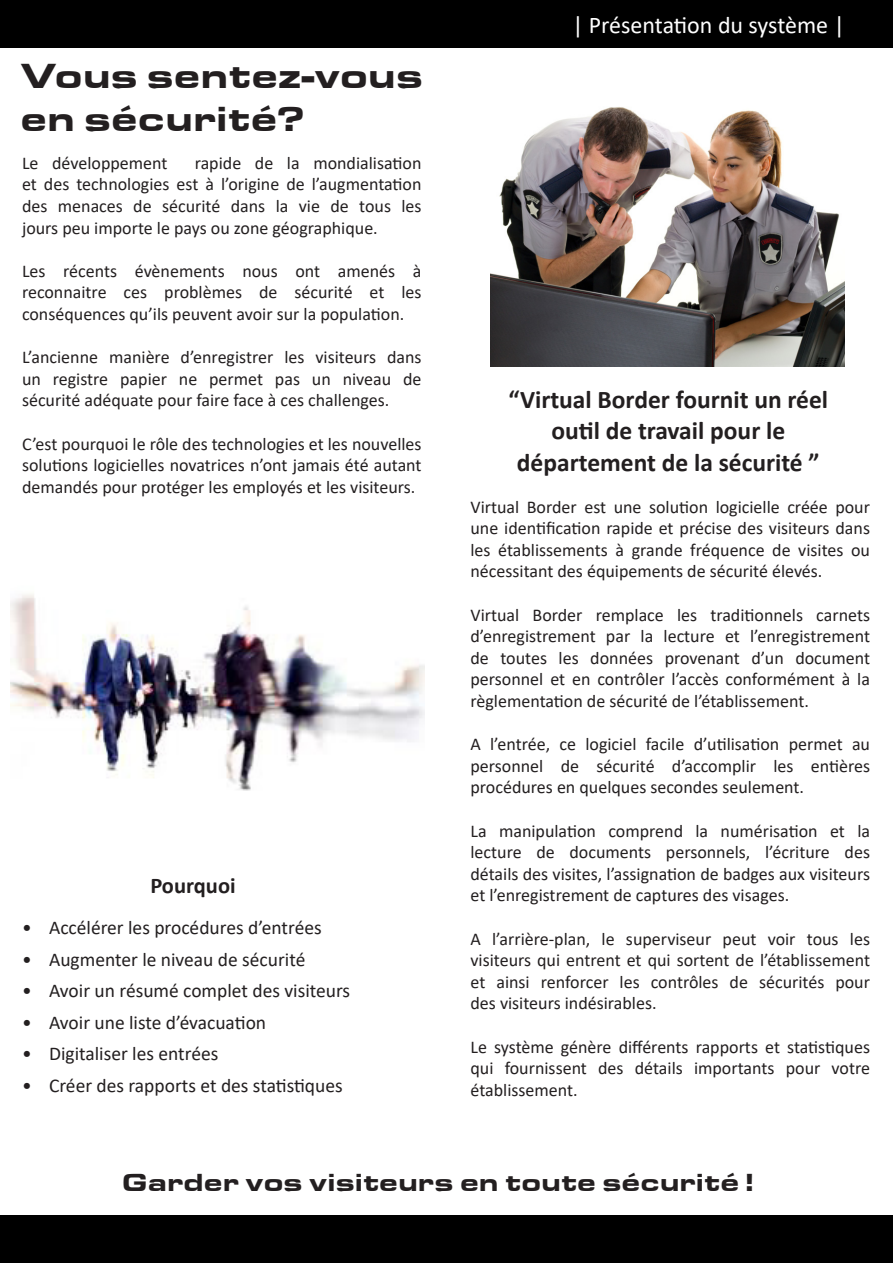
<style>
.page{position:relative;width:893px;height:1263px;background:#fff}
.page>*{position:absolute;margin:0;border:0;box-sizing:border-box;transform-origin:0 0}
.t1{font:36px/43.2px "Eurostar Black Extended";color:#231f20}
.t2{font:700 25.5px/31.5px "Calibri";color:#231f20;text-align:center}
.t3{font:25.5px "Eurostar Black Extended";color:#231f20}
.t4{font:24px "Calibri";letter-spacing:-.005em;color:#fff}
.t5{font:700 22.5px "Calibri";color:#231f20}
.t6{font:19.5px "Calibri";color:#231f20}
.t7{font:18px/21.6px "Calibri";color:#231f20;text-align:justify}
</style>
<div class="page">
<img style="left:11px;top:594px;width:414px;height:197px">
<img style="left:490px;top:107px;width:355px;height:259px">
<div style="left:0;top:1216px;width:893px;height:47px;background:#000"></div>
<div style="left:0;top:0;width:893px;height:47px;background:#000"></div>
<p class="t1" style="left:21px;top:53px;width:404px">Vous sentez-vous en sécurité?</p>
<p class="t7" style="left:22px;top:151px;width:147px">Le développement</p>
<p class="t7" style="left:22px;top:151px;width:401px;text-indent:173px">rapide de la mondialisation et des technologies est à l’origine de l’augmentation des menaces de sécurité dans la vie de tous les jours peu importe le pays ou zone géographique.</p>
<p class="t7" style="left:22px;top:259px;width:401px">Les récents évènements nous ont amenés à reconnaitre ces problèmes de sécurité et les conséquences qu’ils peuvent avoir sur la population.</p>
<p class="t7" style="left:22px;top:346px;width:401px">L’ancienne manière d’enregistrer les visiteurs dans un registre papier ne permet pas un niveau de sécurité adéquate pour faire face à ces challenges.</p>
<p class="t7" style="left:22px;top:432px;width:401px">C’est pourquoi le rôle des technologies et les nouvelles solutions logicielles novatrices n’ont jamais été autant demandés pour protéger les employés et les visiteurs.</p>
<p class="t5" style="left:150px;top:869px;width:87px">Pourquoi</p>
<p class="t6" style="left:22px;top:914px;width:301px">• Accélérer les procédures d’entrées</p>
<p class="t6" style="left:22px;top:945px;width:285px">• Augmenter le niveau de sécurité</p>
<p class="t6" style="left:22px;top:977px;width:330px">• Avoir un résumé complet des visiteurs</p>
<p class="t6" style="left:22px;top:1008px;width:246px">• Avoir une liste d’évacuation</p>
<p class="t6" style="left:22px;top:1040px;width:198px">• Digitaliser les entrées</p>
<p class="t6" style="left:22px;top:1071px;width:322px">• Créer des rapports et des statistiques</p>
<p class="t4" style="left:572px;top:8px;width:274px">| Présentation du système |</p>
<p class="t2" style="left:508px;top:383px;width:321px">“Virtual Border fournit un réel outil de travail pour le département de la sécurité ”</p>
<p class="t7" style="left:470px;top:495px;width:401px">Virtual Border est une solution logicielle créée pour une identification rapide et précise des visiteurs dans les établissements à grande fréquence de visites ou nécessitant des équipements de sécurité élevés.</p>
<p class="t7" style="left:470px;top:603px;width:401px">Virtual Border remplace les traditionnels carnets d’enregistrement par la lecture et l’enregistrement de toutes les données provenant d’un document personnel et en contrôler l’accès conformément à la règlementation de sécurité de l’établissement.</p>
<p class="t7" style="left:470px;top:733px;width:401px">A l’entrée, ce logiciel facile d’utilisation permet au personnel de sécurité d’accomplir les entières procédures en quelques secondes seulement.</p>
<p class="t7" style="left:470px;top:819px;width:401px">La manipulation comprend la numérisation et la lecture de documents personnels, l’écriture des détails des visites, l’assignation de badges aux visiteurs et l’enregistrement de captures des visages.</p>
<p class="t7" style="left:470px;top:927px;width:401px">A l’arrière-plan, le superviseur peut voir tous les visiteurs qui entrent et qui sortent de l’établissement et ainsi renforcer les contrôles de sécurités pour des visiteurs indésirables.</p>
<p class="t7" style="left:470px;top:1035px;width:401px">Le système génère différents rapports et statistiques qui fournissent des détails importants pour votre établissement.</p>
<p class="t3" style="left:122px;top:1166px;width:633px">Garder vos visiteurs en toute sécurité !</p>
</div>
